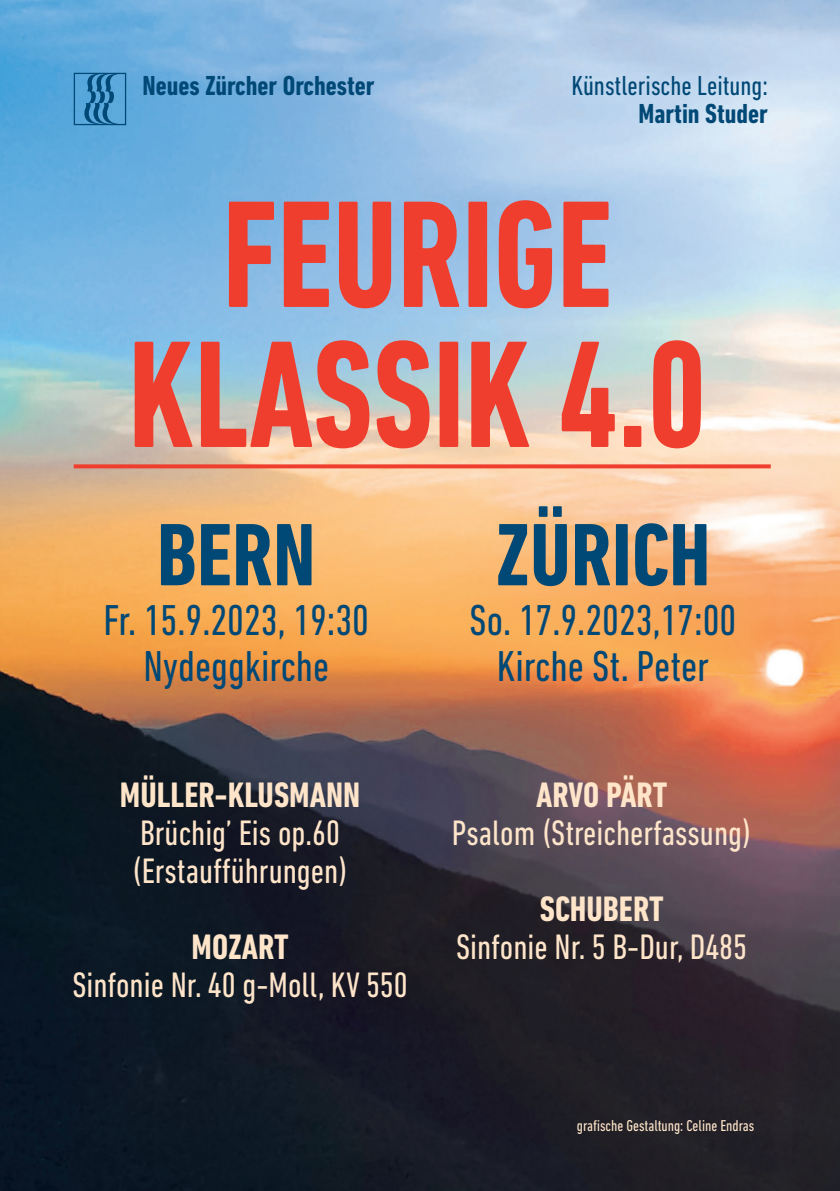
<style>
.page{position:relative;width:840px;height:1191px;background:#fff}
.page>*{position:absolute;margin:0;border:0;box-sizing:border-box;transform-origin:0 0}
.t1{font:700 condensed 154.8px "DIN Next LT Pro";color:#ef3e2e;scale:.92 1}
.t2{font:700 condensed 90px "DIN Next LT Pro";color:#004876}
.t3{font:condensed 44px "DIN Next LT Pro";color:#004876}
.t4{font:condensed 36px "DIN Next LT Pro";color:#fee5ca}
.t5{font:700 condensed 36px "DIN Next LT Pro";color:#fee5ca}
.t6{font:700 condensed 28px "DIN Next LT Pro";color:#004876}
.t7{font:condensed 28px "DIN Next LT Pro";color:#004876}
.t8{font:condensed 16px "DIN Next LT Pro";color:#fee5ca}
</style>
<div class="page">
<img style="left:0;top:0;width:839px;height:1191px">
<div style="left:74px;top:73px;width:52px;height:52px;border:1px solid #004876"></div>
<svg style="left:83px;top:73px;width:35px;height:51px;background:#3682b3"></svg>
<svg style="left:74px;top:464px;width:696px;height:4px;background:#ef4c3a"></svg>
<p class="t6" style="left:142px;top:70px;width:233px">Neues Zürcher Orchester</p>
<p class="t7" style="left:571px;top:70px;width:198px">Künstlerische Leitung:</p>
<p class="t6" style="left:638px;top:98px;width:131px">Martin Studer</p>
<p class="t1" style="left:222px;top:167px;width:425px">FEURIGE</p>
<p class="t1" style="left:128px;top:307px;width:630px">KLASSIK 4.0</p>
<p class="t2" style="left:157px;top:504px;width:160px">BERN</p>
<p class="t3" style="left:103px;top:595px;width:267px">Fr. 15.9.2023, 19:30</p>
<p class="t3" style="left:143px;top:641px;width:187px">Nydeggkirche</p>
<p class="t5" style="left:120px;top:774px;width:241px">MÜLLER-KLUSMANN</p>
<p class="t4" style="left:140px;top:812px;width:201px">Brüchig’ Eis op.60</p>
<p class="t4" style="left:132px;top:850px;width:216px">(Erstaufführungen)</p>
<p class="t5" style="left:191px;top:926px;width:99px">MOZART</p>
<p class="t4" style="left:72px;top:964px;width:337px">Sinfonie Nr. 40 g-Moll, KV 550</p>
<p class="t2" style="left:495px;top:504px;width:216px">ZÜRICH</p>
<p class="t3" style="left:469px;top:595px;width:268px">So. 17.9.2023,17:00</p>
<p class="t3" style="left:496px;top:641px;width:214px">Kirche St. Peter</p>
<p class="t5" style="left:536px;top:774px;width:133px">ARVO PÄRT</p>
<p class="t4" style="left:451px;top:812px;width:301px">Psalom (Streicherfassung)</p>
<p class="t5" style="left:539px;top:888px;width:125px">SCHUBERT</p>
<p class="t4" style="left:456px;top:926px;width:292px">Sinfonie Nr. 5 B-Dur, D485</p>
<p class="t8" style="left:576px;top:1116px;width:179px">grafische Gestaltung: Celine Endras</p>
</div>
